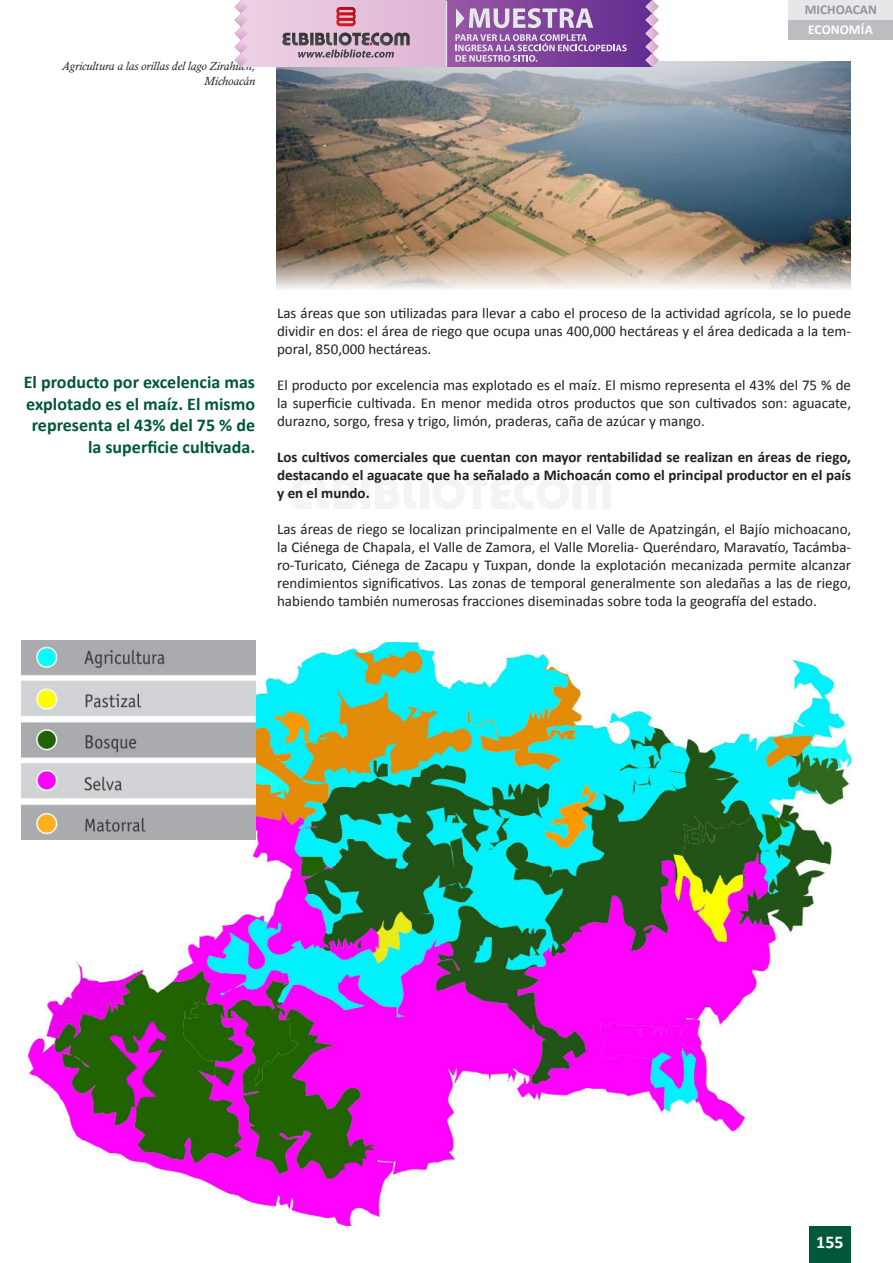
<style>
.page{position:relative;width:893px;height:1263px;background:#fff}
.page>*{position:absolute;margin:0;border:0;box-sizing:border-box;transform-origin:0 0}
.t1{font:700 18px/21.6px "Calibri";color:#00573c;text-align:right}
.t2{font:700 18px "Calibri";color:#fff}
.t3{font:15px/18px "Calibri";color:#231f20;text-align:justify}
.t4{font:700 15px/18px "Calibri";color:#231f20;text-align:justify}
.t5{font:700 13.5px "Calibri";color:#939598}
.t6{font:700 13.5px "Calibri";color:#fff}
.t7{font:italic 12px/14.4px "Calisto";color:#231f20;text-align:right}
</style>
<div class="page">
<div style="left:809px;top:1222px;width:41px;height:41px;background:#00573c"></div>
<div style="left:788px;top:0;width:105px;height:20px;background:#e6e7e9"></div>
<div style="left:788px;top:20px;width:105px;height:20px;background:#bcbdc0"></div>
<img style="left:276px;top:62px;width:574px;height:227px">
<img style="left:29px;top:642px;width:821px;height:583px">
<img style="left:21px;top:640px;width:234px;height:200px">
<svg style="left:248px;top:0;width:198px;height:67px;background:#e4c2db"></svg>
<svg style="left:292px;top:478px;width:65px;height:31px"></svg>
<div style="left:362px;top:477px;width:8px;height:32px;background:#f4f4f4"></div>
<svg style="left:376px;top:478px;width:40px;height:31px"></svg>
<div style="left:420px;top:477px;width:8px;height:32px;background:#f4f4f4"></div>
<svg style="left:433px;top:477px;width:178px;height:32px"></svg>
<div style="left:446px;top:0;width:206px;height:67px;background:linear-gradient(to right,#9958a3,#622c91)"></div>
<svg style="left:234px;top:0;width:14px;height:67px"></svg>
<svg style="left:645px;top:0;width:14px;height:67px"></svg>
<svg style="left:336px;top:7px;width:20px;height:19px"></svg>
<svg style="left:281px;top:33px;width:129px;height:25px;background:#a28d9c"></svg>
<svg style="left:455px;top:34px;width:172px;height:28px;background:#986cae"></svg>
<svg style="left:456px;top:8px;width:137px;height:20px;background:#b395c1"></svg>
<hr style="left:446px;top:1px;width:1px;height:66px;background:#e6e7e9">
<p class="t7" style="left:62px;top:59px;width:195px">Agricultura a las orillas del lago Zirahuén,<br>Michoacán</p>
<p class="t5" style="left:805px;top:1px;width:74px">MICHOACAN</p>
<p class="t6" style="left:808px;top:21px;width:66px">ECONOMÍA</p>
<p class="t1" style="left:24px;top:371px;width:233px">El producto por excelencia mas explotado es el maíz. El mismo representa el 43% del 75 % de la superficie cultivada.</p>
<p class="t3" style="left:277px;top:304px;width:576px">Las áreas que son utilizadas para llevar a cabo el proceso de la actividad agrícola, se lo puede dividir en dos: el área de riego que ocupa unas 400,000 hectáreas y el área dedicada a la tem&shy;poral, 850,000 hectáreas.</p>
<p class="t3" style="left:277px;top:376px;width:576px">El producto por excelencia mas explotado es el maíz. El mismo representa el 43% del 75 % de la superficie cultivada. En menor medida otros productos que son cultivados son: aguacate, durazno, sorgo, fresa y trigo, limón, praderas, caña de azúcar y mango.</p>
<p class="t4" style="left:277px;top:448px;width:576px">Los cultivos comerciales que cuentan con mayor rentabilidad se realizan en áreas de riego, destacando el aguacate que ha señalado a Michoacán como el principal productor en el país y en el mundo.</p>
<p class="t3" style="left:277px;top:520px;width:576px">Las áreas de riego se localizan principalmente en el Valle de Apatzingán, el Bajío michoacano, la Ciénega de Chapala, el Valle de Zamora, el Valle Morelia- Queréndaro, Maravatío, Tacámba&shy;ro-Turicato, Ciénega de Zacapu y Tuxpan, donde la explotación mecanizada permite alcanzar rendimientos significativos. Las zonas de temporal generalmente son aledañas a las de riego, habiendo también numerosas fracciones diseminadas sobre toda la geografía del estado.</p>
<p class="t2" style="left:816px;top:1231px;width:29px">155</p>
</div>
